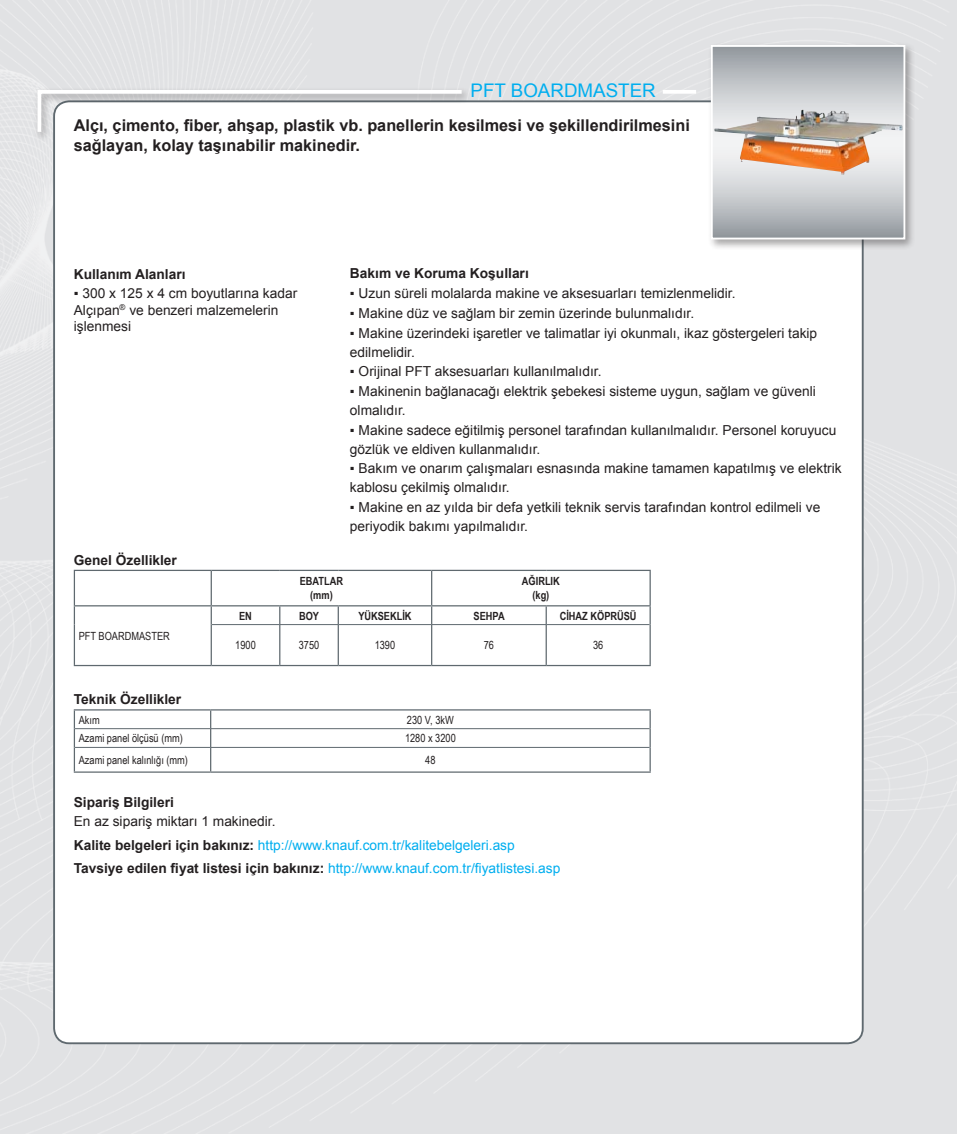
<style>
.page{position:relative;width:957px;height:1134px;background:#e1e2e4}
.page>*{position:absolute;margin:0;border:0;box-sizing:border-box;transform-origin:0 0}
.t1{font:18.75px "Arial";color:#00aeef}
.t2{font:700 16.25px/20px "Arial";color:#231f20}
.t3{font:13.75px/18.8px "Arial";color:#231f20}
.t4{font:13.75px/23.4px "Arial";color:#00aeef}
.t5{font:700 13.75px "Arial";color:#231f20}
.t6{font:11.25px "Arial Narrow";color:#231f20}
.t7{font:700 11.25px/13.5px "Arial Narrow";color:#231f20;text-align:center}
.s1{color:#231f20}
.s2{font-weight:700;color:#231f20}
</style>
<div class="page">
<div style="left:54px;top:101px;width:808px;height:942px;background:#fff;border-radius:15px"></div>
<hr style="left:663px;top:90px;width:33px;height:4px;background:#fff">
<div style="left:34px;top:86px;width:438px;height:56px;background:#231f20;opacity:.4"></div>
<svg style="left:36px;top:88px;width:429px;height:48px"></svg>
<div style="left:707px;top:42px;width:209px;height:208px;background:#231f20;opacity:.4"></div>
<svg style="left:714px;top:48px;width:188px;height:188px;background:#bbbfc3"></svg>
<div style="left:711px;top:45px;width:194px;height:194px;border:2px solid #fff"></div>
<img style="left:714px;top:109px;width:188px;height:66px">
<hr style="left:211px;top:571px;width:1px;height:34px;background:#5f696f">
<hr style="left:431px;top:571px;width:1px;height:34px;background:#5f696f">
<hr style="left:74px;top:605px;width:137px;height:1px;background:#5f696f">
<hr style="left:211px;top:605px;width:69px;height:1px;background:#5f696f">
<svg style="left:211px;top:606px;width:1px;height:19px"></svg>
<hr style="left:280px;top:605px;width:58px;height:1px;background:#5f696f">
<svg style="left:279px;top:606px;width:1px;height:18px"></svg>
<hr style="left:338px;top:605px;width:94px;height:1px;background:#5f696f">
<svg style="left:338px;top:606px;width:1px;height:18px"></svg>
<hr style="left:432px;top:605px;width:114px;height:1px;background:#5f696f">
<svg style="left:431px;top:606px;width:1px;height:18px"></svg>
<hr style="left:546px;top:605px;width:105px;height:1px;background:#5f696f">
<svg style="left:545px;top:606px;width:2px;height:18px"></svg>
<hr style="left:211px;top:625px;width:1px;height:40px;background:#5f696f">
<hr style="left:279px;top:625px;width:1px;height:40px;background:#5f696f">
<hr style="left:338px;top:625px;width:1px;height:40px;background:#5f696f">
<hr style="left:431px;top:625px;width:1px;height:40px;background:#5f696f">
<hr style="left:545px;top:625px;width:2px;height:40px;background:#5f696f">
<hr style="left:212px;top:624px;width:68px;height:1px;background:#5f696f">
<hr style="left:280px;top:624px;width:58px;height:1px;background:#5f696f">
<hr style="left:338px;top:624px;width:94px;height:1px;background:#5f696f">
<hr style="left:432px;top:624px;width:114px;height:1px;background:#5f696f">
<hr style="left:546px;top:624px;width:103px;height:1px;background:#5f696f">
<hr style="left:74px;top:571px;width:1px;height:34px;background:#5f696f">
<hr style="left:74px;top:570px;width:137px;height:1px;background:#5f696f">
<hr style="left:211px;top:570px;width:69px;height:1px;background:#5f696f">
<hr style="left:280px;top:570px;width:58px;height:1px;background:#5f696f">
<hr style="left:338px;top:570px;width:94px;height:1px;background:#5f696f">
<hr style="left:432px;top:570px;width:114px;height:1px;background:#5f696f">
<hr style="left:546px;top:570px;width:105px;height:1px;background:#5f696f">
<hr style="left:649px;top:571px;width:2px;height:34px;background:#5f696f">
<svg style="left:74px;top:606px;width:1px;height:19px"></svg>
<hr style="left:74px;top:625px;width:1px;height:40px;background:#5f696f">
<svg style="left:649px;top:606px;width:2px;height:19px"></svg>
<hr style="left:74px;top:665px;width:137px;height:1px;background:#5f696f">
<hr style="left:211px;top:665px;width:69px;height:1px;background:#5f696f">
<hr style="left:280px;top:665px;width:58px;height:1px;background:#5f696f">
<hr style="left:338px;top:665px;width:94px;height:1px;background:#5f696f">
<hr style="left:432px;top:665px;width:114px;height:1px;background:#5f696f">
<hr style="left:546px;top:665px;width:105px;height:1px;background:#5f696f">
<hr style="left:649px;top:625px;width:2px;height:40px;background:#5f696f">
<svg style="left:210px;top:710px;width:1px;height:61px"></svg>
<hr style="left:74px;top:771px;width:137px;height:2px;background:#5f696f">
<hr style="left:211px;top:771px;width:440px;height:2px;background:#5f696f">
<hr style="left:75px;top:728px;width:136px;height:1px;background:#5f696f">
<hr style="left:211px;top:728px;width:438px;height:1px;background:#5f696f">
<hr style="left:75px;top:747px;width:136px;height:1px;background:#5f696f">
<hr style="left:211px;top:747px;width:438px;height:1px;background:#5f696f">
<hr style="left:74px;top:709px;width:137px;height:1px;background:#5f696f">
<hr style="left:211px;top:709px;width:440px;height:1px;background:#5f696f">
<svg style="left:649px;top:710px;width:2px;height:37px"></svg>
<svg style="left:74px;top:710px;width:1px;height:61px"></svg>
<hr style="left:649px;top:747px;width:2px;height:24px;background:#5f696f">
<h1 class="t1" style="left:470px;top:78px;width:187px">PFT BOARDMASTER</h1>
<p class="t2" style="left:74px;top:116px;width:617px">Alçı, çimento, fiber, ahşap, plastik vb. panellerin kesilmesi ve şekillendirilmesini sağlayan, kolay taşınabilir makinedir.</p>
<p class="t5" style="left:74px;top:265px;width:113px">Kullanım Alanları</p>
<p class="t3" style="left:74px;top:286px;width:225px;line-height:16.2px">▪ 300 x 125 x 4 cm boyutlarına kadar<br>Alçıpan<sup>®</sup> ve benzeri malzemelerin işlenmesi</p>
<p class="t5" style="left:74px;top:551px;width:105px">Genel Özellikler</p>
<p class="t5" style="left:350px;top:264px;width:180px">Bakım ve Koruma Koşulları</p>
<p class="t3" style="left:350px;top:284px;width:387px">▪ Uzun süreli molalarda makine ve aksesuarları temizlenmelidir.</p>
<p class="t3" style="left:350px;top:304px;width:346px">▪ Makine düz ve sağlam bir zemin üzerinde bulunmalıdır.</p>
<p class="t3" style="left:350px;top:324px;width:469px">▪ Makine üzerindeki işaretler ve talimatlar iyi okunmalı, ikaz göstergeleri takip edilmelidir.</p>
<p class="t3" style="left:350px;top:362px;width:253px">▪ Orijinal PFT aksesuarları kullanılmalıdır.</p>
<p class="t3" style="left:350px;top:382px;width:467px">▪ Makinenin bağlanacağı elektrik şebekesi sisteme uygun, sağlam ve güvenli olmalıdır.</p>
<p class="t3" style="left:350px;top:421px;width:488px">▪ Makine sadece eğitilmiş personel tarafından kullanılmalıdır. Personel koruyucu gözlük ve eldiven kullanmalıdır.</p>
<p class="t3" style="left:350px;top:459px;width:493px">▪ Bakım ve onarım çalışmaları esnasında makine tamamen kapatılmış ve elektrik kablosu çekilmiş olmalıdır.</p>
<p class="t3" style="left:350px;top:498px;width:472px">▪ Makine en az yılda bir defa yetkili teknik servis tarafından kontrol edilmeli ve periyodik bakımı yapılmalıdır.</p>
<p class="t6" style="left:79px;top:627px;width:93px">PFT BOARDMASTER</p>
<p class="t7" style="left:300px;top:574px;width:45px">EBATLAR (mm)</p>
<p class="t7" style="left:522px;top:574px;width:39px">AĞIRLIK (kg)</p>
<p class="t7" style="left:239px;top:608px;width:14px">EN</p>
<p class="t7" style="left:299px;top:608px;width:21px">BOY</p>
<p class="t7" style="left:358px;top:608px;width:55px">YÜKSEKLİK</p>
<p class="t7" style="left:473px;top:608px;width:33px">SEHPA</p>
<p class="t7" style="left:560px;top:608px;width:78px">CİHAZ KÖPRÜSÜ</p>
<p class="t6" style="left:235px;top:637px;width:22px">1900</p>
<p class="t6" style="left:299px;top:637px;width:22px">3750</p>
<p class="t6" style="left:375px;top:637px;width:22px">1390</p>
<p class="t6" style="left:484px;top:637px;width:12px">76</p>
<p class="t6" style="left:593px;top:637px;width:12px">36</p>
<p class="t5" style="left:74px;top:690px;width:109px">Teknik Özellikler</p>
<p class="t6" style="left:79px;top:711px;width:23px">Akım</p>
<p class="t6" style="left:407px;top:711px;width:48px">230 V, 3kW</p>
<p class="t6" style="left:79px;top:730px;width:106px">Azami panel ölçüsü (mm)</p>
<p class="t6" style="left:405px;top:730px;width:52px">1280 x 3200</p>
<p class="t6" style="left:79px;top:751px;width:111px">Azami panel kalınlığı (mm)</p>
<p class="t6" style="left:425px;top:751px;width:12px">48</p>
<p class="t5" style="left:74px;top:793px;width:102px">Sipariş Bilgileri</p>
<p class="t4" style="left:74px;top:810px;width:488px"><span class="s1">En az sipariş miktarı 1 makinedir.<br></span><span class="s2">Kalite belgeleri için bakınız:</span> http://www.knauf.com.tr/kalitebelgeleri.asp<br><span class="s2">Tavsiye edilen fiyat listesi için bakınız:</span> http://www.knauf.com.tr/fiyatlistesi.asp</p>
</div>
